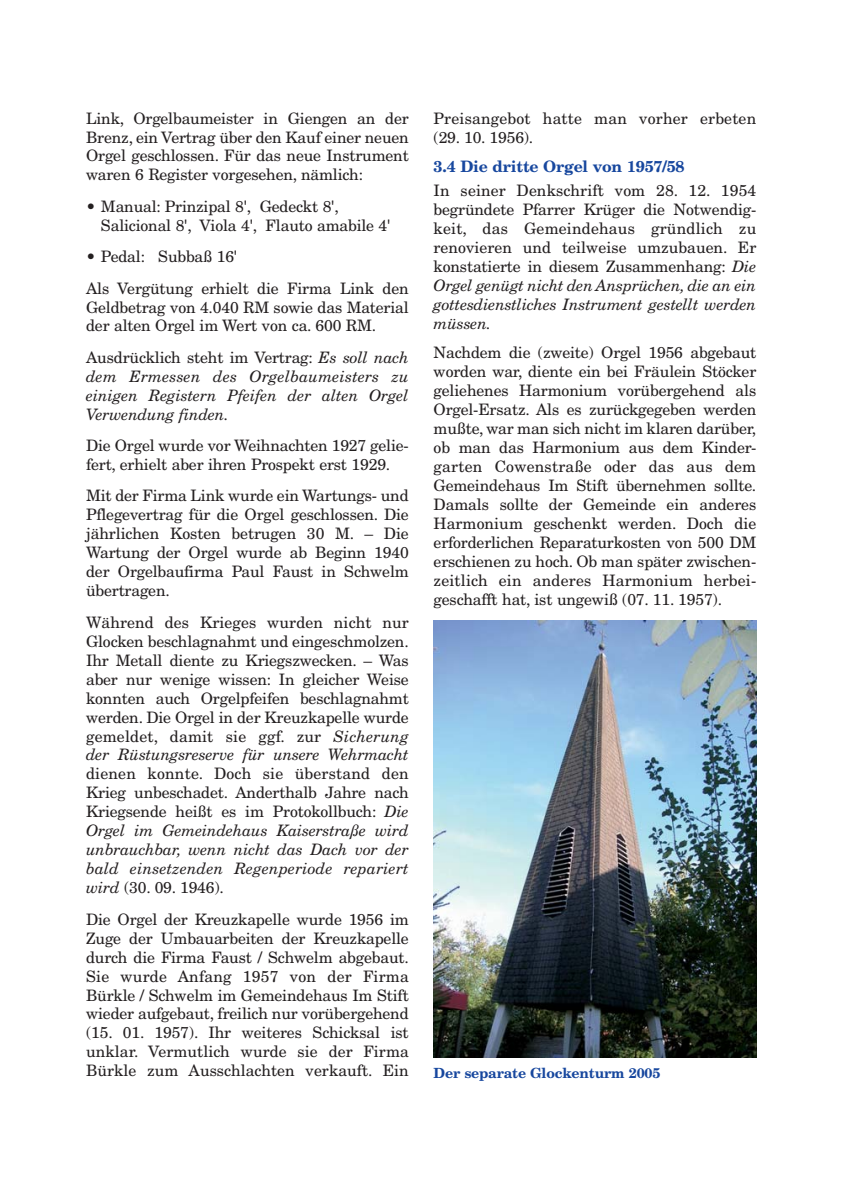
<style>
.page{position:relative;width:844px;height:1191px;background:#fff}
.page>*{position:absolute;margin:0;border:0;box-sizing:border-box;transform-origin:0 0}
.t1{font:15.75px/18.9px "New Century Schlbk";letter-spacing:-.01em;color:#231f20;text-align:justify}
.t2{font:italic 15.75px/18.9px "New Century Schlbk";letter-spacing:-.005em;color:#231f20;text-align:justify}
.t3{font:15.75px/19.1px "New Century Schlbk";letter-spacing:.01em;color:#231f20}
.t4{font:700 15.75px "New Century Schlbk";letter-spacing:-.01em;color:#17479e}
.t5{font:700 14px "New Century Schlbk";letter-spacing:-.01em;color:#17479e}
.s1{font-style:normal}
.s2{font-style:italic}
</style>
<div class="page">
<img style="left:433px;top:620px;width:323px;height:437px">
<p class="t1" style="left:86px;top:110px;width:324px">Link, Orgelbaumeister in Giengen an der Brenz, ein Vertrag über den Kauf einer neuen Orgel geschlossen. Für das neue Instrument waren 6 Register vorgesehen, nämlich:</p>
<p class="t1" style="left:101px;top:198px;width:291px;text-indent:-15px">• Manual: Prinzipal 8', Gedeckt 8',<br>Salicional 8', Viola 4', Flauto amabile 4'</p>
<p class="t1" style="left:86px;top:242px;width:324px;line-height:31.3px">• Pedal: Subbaß 16'<br>Als Vergütung erhielt die Firma Link den</p>
<p class="t1" style="left:86px;top:299px;width:324px">Geldbetrag von 4.040 RM sowie das Material der alten Orgel im Wert von ca. 600 RM.</p>
<p class="t2" style="left:86px;top:349px;width:324px"><span class="s1">Ausdrücklich steht im Vertrag:</span> Es soll nach dem Ermessen des Orgelbaumeisters zu einigen Registern Pfeifen der alten Orgel Verwendung finden.</p>
<p class="t1" style="left:86px;top:437px;width:324px">Die Orgel wurde vor Weihnachten 1927 gelie&shy;fert, erhielt aber ihren Prospekt erst 1929.</p>
<p class="t1" style="left:86px;top:488px;width:324px">Mit der Firma Link wurde ein Wartungs- und Pflegevertrag für die Orgel geschlossen. Die jährlichen Kosten betrugen 30 M. – Die Wartung der Orgel wurde ab Beginn 1940 der Orgelbaufirma Paul Faust in Schwelm übertragen.</p>
<p class="t1" style="left:86px;top:614px;width:324px">Während des Krieges wurden nicht nur Glocken beschlagnahmt und eingeschmolzen.<br>Ihr Metall diente zu Kriegszwecken. – Was aber nur wenige wissen: In gleicher Weise konnten auch Orgelpfeifen beschlagnahmt werden. Die Orgel in der Kreuzkapelle wurde gemeldet, damit sie ggf. zur <span class="s2">Sicherung der Rüstungsreserve für unsere Wehrmacht</span></p>
<p class="t1" style="left:86px;top:766px;width:324px">dienen konnte. Doch sie überstand den Krieg unbeschadet. Anderthalb Jahre nach Kriegsende heißt es im Protokollbuch: <span class="s2">Die Orgel im Gemeindehaus Kaiserstraße wird unbrauchbar, wenn nicht das Dach vor der bald einsetzenden Regenperiode repariert wird</span> (30. 09. 1946).</p>
<p class="t1" style="left:86px;top:911px;width:324px">Die Orgel der Kreuzkapelle wurde 1956 im Zuge der Umbauarbeiten der Kreuzkapelle durch die Firma Faust / Schwelm abgebaut.<br>Sie wurde Anfang 1957 von der Firma Bürkle / Schwelm im Gemeindehaus Im Stift wieder aufgebaut, freilich nur vorübergehend (15. 01. 1957). Ihr weiteres Schicksal ist unklar. Vermutlich wurde sie der Firma Bürkle zum Ausschlachten verkauft. Ein</p>
<p class="t3" style="left:433px;top:110px;width:324px">Preisangebot hatte man vorher erbeten (29. 10. 1956).</p>
<p class="t4" style="left:433px;top:160px;width:252px">3.4 Die dritte Orgel von 1957/58</p>
<p class="t1" style="left:433px;top:182px;width:324px">In seiner Denkschrift vom 28. 12. 1954 begründete Pfarrer Krüger die Notwendig&shy;keit, das Gemeindehaus gründlich zu renovieren und teilweise umzubauen. Er konstatierte in diesem Zusammenhang: <span class="s2">Die Orgel genügt nicht den Ansprüchen, die an ein gottesdienstliches Instrument gestellt werden müssen.</span></p>
<p class="t1" style="left:433px;top:344px;width:324px">Nachdem die (zweite) Orgel 1956 abgebaut worden war, diente ein bei Fräulein Stöcker geliehenes Harmonium vorübergehend als Orgel-Ersatz. Als es zurückgegeben werden mußte, war man sich nicht im klaren darüber, ob man das Harmonium aus dem Kinder&shy;garten Cowenstraße oder das aus dem Gemeindehaus Im Stift übernehmen sollte.<br>Damals sollte der Gemeinde ein anderes Harmonium geschenkt werden. Doch die erforderlichen Reparaturkosten von 500 DM erschienen zu hoch. Ob man später zwischen&shy;zeitlich ein anderes Harmonium herbei&shy;geschafft hat, ist ungewiß (07. 11. 1957).</p>
<p class="t5" style="left:433px;top:1067px;width:228px">Der separate Glockenturm 2005</p>
</div>
